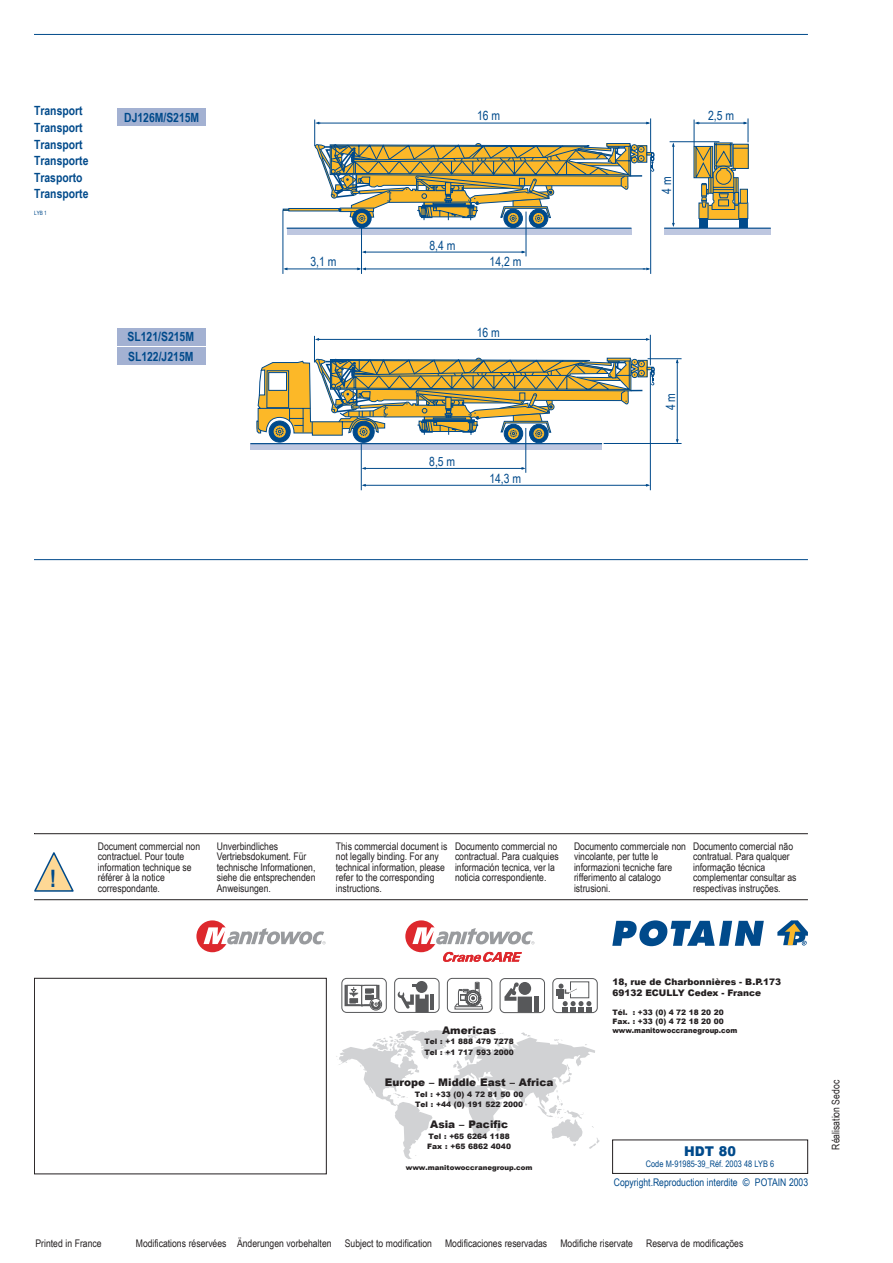
<style>
.page{position:relative;width:893px;height:1263px;background:#fff}
.page>*{position:absolute;margin:0;border:0;box-sizing:border-box;transform-origin:0 0}
.t1{font:700 24px "Arial Narrow";color:#004a8b}
.t2{font:900 13.5px "Arial";color:#004a8b;scale:.95 1}
.t3{font:12.75px "Arial Narrow";color:#004a8b}
.t4{font:700 12.75px/20px "Arial Narrow";color:#004a8b}
.t5{font:700 12.6px/16.5px "Arial Narrow";color:#004a8b}
.t6{font:10.5px/10.5px "Arial Narrow";color:#231f20}
.t7{font:900 10.5px "Arial";color:#231f20}
.t8{font:10.5px "Arial Narrow";color:#004a8b}
.t9{font:900 9px/10.5px "Arial";color:#231f20}
.t10{font:9px "Arial Narrow";color:#004a8b}
.t11{font:900 7.5px/10.5px "Arial";color:#231f20}
.t12{font:900 7.05px "Arial";color:#231f20}
.t13{font:5.85px "Arial Narrow";color:#004a8b}
</style>
<div class="page">
<hr style="left:650px;top:118px;width:1px;height:35px;background:#004a8b">
<hr style="left:365px;top:269px;width:284px;height:1px;background:#004a8b">
<hr style="left:365px;top:252px;width:159px;height:1px;background:#004a8b">
<hr style="left:650px;top:156px;width:1px;height:118px;background:#004a8b">
<hr style="left:670px;top:141px;width:49px;height:1px;background:#004a8b">
<hr style="left:673px;top:144px;width:1px;height:81px;background:#004a8b">
<div style="left:287px;top:228px;width:344px;height:7px;background:#bec7e0"></div>
<hr style="left:287px;top:228px;width:344px;height:1px;background:#004a8b">
<div style="left:664px;top:228px;width:107px;height:7px;background:#bec7e0"></div>
<hr style="left:664px;top:228px;width:107px;height:1px;background:#004a8b">
<div style="left:288px;top:208px;width:53px;height:3px;border:1px solid #004a8b"></div>
<div style="left:353px;top:209px;width:18px;height:19px;background:#004a8b;border-radius:50%"></div>
<div style="left:352px;top:209px;width:20px;height:19px;border:1px solid #004a8b;border-radius:50%"></div>
<div style="left:357px;top:213px;width:10px;height:11px;border:1px solid #fcb828;border-radius:50%"></div>
<div style="left:529px;top:209px;width:19px;height:19px;background:#004a8b;border-radius:50%"></div>
<div style="left:529px;top:209px;width:19px;height:19px;border:1px solid #004a8b;border-radius:50%"></div>
<div style="left:533px;top:213px;width:11px;height:11px;border:1px solid #fcb828;border-radius:50%"></div>
<div style="left:504px;top:209px;width:18px;height:19px;background:#004a8b;border-radius:50%"></div>
<div style="left:503px;top:209px;width:20px;height:19px;border:1px solid #004a8b;border-radius:50%"></div>
<div style="left:508px;top:213px;width:10px;height:11px;border:1px solid #fcb828;border-radius:50%"></div>
<svg style="left:314px;top:120px;width:341px;height:102px"></svg>
<svg style="left:694px;top:118px;width:55px;height:110px"></svg>
<hr style="left:361px;top:228px;width:1px;height:46px;background:#004a8b">
<svg style="left:357px;top:268px;width:9px;height:2px"></svg>
<hr style="left:287px;top:269px;width:73px;height:1px;background:#004a8b">
<hr style="left:283px;top:210px;width:1px;height:64px;background:#004a8b">
<hr style="left:526px;top:212px;width:1px;height:44px;background:#004a8b">
<div style="left:250px;top:444px;width:352px;height:6px;background:#bec7e0"></div>
<hr style="left:250px;top:443px;width:352px;height:1px;background:#004a8b">
<div style="left:530px;top:424px;width:18px;height:19px;background:#004a8b;border-radius:50%"></div>
<div style="left:529px;top:424px;width:19px;height:19px;border:1px solid #004a8b;border-radius:50%"></div>
<div style="left:534px;top:428px;width:10px;height:11px;border:1px solid #fcb828;border-radius:50%"></div>
<div style="left:269px;top:421px;width:21px;height:21px;background:#004a8b;border-radius:50%"></div>
<div style="left:269px;top:421px;width:22px;height:21px;border:1px solid #004a8b;border-radius:50%"></div>
<div style="left:274px;top:426px;width:12px;height:12px;border:1px solid #fcb828;border-radius:50%"></div>
<div style="left:504px;top:424px;width:19px;height:19px;background:#004a8b;border-radius:50%"></div>
<div style="left:504px;top:424px;width:19px;height:19px;border:1px solid #004a8b;border-radius:50%"></div>
<div style="left:508px;top:428px;width:11px;height:11px;border:1px solid #fcb828;border-radius:50%"></div>
<div style="left:353px;top:421px;width:21px;height:21px;background:#004a8b;border-radius:50%"></div>
<div style="left:353px;top:421px;width:22px;height:22px;border:1px solid #004a8b;border-radius:50%"></div>
<div style="left:358px;top:426px;width:12px;height:12px;border:1px solid #fcb828;border-radius:50%"></div>
<svg style="left:256px;top:336px;width:399px;height:101px"></svg>
<hr style="left:318px;top:339px;width:330px;height:1px;background:#004a8b">
<hr style="left:650px;top:335px;width:1px;height:30px;background:#004a8b">
<hr style="left:365px;top:485px;width:283px;height:1px;background:#004a8b">
<hr style="left:365px;top:468px;width:159px;height:1px;background:#004a8b">
<hr style="left:650px;top:372px;width:1px;height:118px;background:#004a8b">
<hr style="left:648px;top:358px;width:34px;height:1px;background:#004a8b">
<hr style="left:677px;top:360px;width:1px;height:82px;background:#004a8b">
<hr style="left:361px;top:444px;width:1px;height:46px;background:#004a8b">
<hr style="left:525px;top:428px;width:1px;height:45px;background:#004a8b">
<hr style="left:604px;top:443px;width:78px;height:1px;background:#004a8b">
<div style="left:117px;top:348px;width:88px;height:17px;background:#a3b1d2"></div>
<div style="left:117px;top:109px;width:88px;height:17px;background:#a3b1d2"></div>
<div style="left:117px;top:328px;width:88px;height:17px;background:#a3b1d2"></div>
<svg style="left:34px;top:852px;width:40px;height:40px"></svg>
<hr style="left:34px;top:899px;width:774px;height:1px;background:#231f20">
<hr style="left:34px;top:833px;width:774px;height:1px;background:#231f20">
<div style="left:34px;top:978px;width:293px;height:196px;border:1px solid #231f20"></div>
<svg style="left:336px;top:1030px;width:264px;height:129px"></svg>
<svg style="left:612px;top:920px;width:152px;height:26px"></svg>
<svg style="left:777px;top:920px;width:31px;height:25px"></svg>
<svg style="left:405px;top:920px;width:129px;height:42px"></svg>
<svg style="left:341px;top:978px;width:257px;height:35px"></svg>
<svg style="left:196px;top:920px;width:130px;height:32px"></svg>
<div style="left:612px;top:1140px;width:196px;height:34px;border:1px solid #231f20"></div>
<hr style="left:34px;top:34px;width:774px;height:1px;background:#004a8b">
<hr style="left:34px;top:559px;width:774px;height:1px;background:#004a8b">
<p class="t5" style="left:34px;top:102px;width:56px">Transport<br>Transport<br>Transport<br>Transporte<br>Trasporto<br>Transporte</p>
<p class="t13" style="left:34px;top:208px;width:14px">LYB 1</p>
<p class="t4" style="left:124px;top:107px;width:77px">DJ126M/S215M</p>
<p class="t4" style="left:128px;top:325px;width:68px">SL121/S215M<br>SL122/J215M</p>
<p class="t3" style="left:310px;top:252px;width:27px">3,1 m</p>
<p class="t3" style="left:429px;top:236px;width:27px">8,4 m</p>
<p class="t3" style="left:477px;top:107px;width:25px">16 m</p>
<p class="t3" style="left:708px;top:107px;width:27px">2,5 m</p>
<p class="t3" style="left:490px;top:252px;width:33px">14,2 m</p>
<p class="t3" style="left:657px;top:194px;width:19px;rotate:-90deg">4 m</p>
<p class="t3" style="left:477px;top:323px;width:25px">16 m</p>
<p class="t3" style="left:429px;top:452px;width:27px">8,5 m</p>
<p class="t3" style="left:489px;top:469px;width:33px">14,3 m</p>
<p class="t3" style="left:661px;top:410px;width:19px;rotate:-90deg">4 m</p>
<p class="t1" style="left:50px;top:860px;width:8px">!</p>
<p class="t6" style="left:98px;top:840px;width:104px">Document commercial non contractuel. Pour toute information technique se référer à la notice correspondante.</p>
<p class="t6" style="left:217px;top:840px;width:100px">Unverbindliches<br>Vertriebsdokument. Für technische Informationen, siehe die entsprechenden<br>Anweisungen.</p>
<p class="t6" style="left:336px;top:840px;width:113px">This commercial document is not legally binding. For any technical information, please refer to the corresponding instructions.</p>
<p class="t6" style="left:455px;top:840px;width:105px">Documento commercial no contractual. Para cualquies información tecnica, ver la noticia correspondiente.</p>
<p class="t6" style="left:574px;top:840px;width:113px">Documento commerciale non vincolante, per tutte le informazioni tecniche fare rifferimento al catalogo istrusioni.</p>
<p class="t6" style="left:693px;top:840px;width:105px">Documento comercial não contratual. Para qualquer informação técnica complementar consultar as respectivas instruções.</p>
<p class="t7" style="left:442px;top:1022px;width:56px">Americas</p>
<p class="t11" style="left:424px;top:1036px;width:91px">Tel : +1 888 479 7278<br>Tel : +1 717 593 2000</p>
<p class="t7" style="left:385px;top:1075px;width:170px">Europe – Middle East – Africa</p>
<p class="t11" style="left:415px;top:1088px;width:110px">Tel : +33 (0) 4 72 81 50 00<br>Tel : +44 (0) 191 522 2000</p>
<p class="t7" style="left:430px;top:1117px;width:79px">Asia – Pacific</p>
<p class="t11" style="left:427px;top:1130px;width:85px">Tel : +65 6264 1188<br>Fax : +65 6862 4040</p>
<p class="t12" style="left:406px;top:1162px;width:128px">www.manitowoccranegroup.com</p>
<p class="t9" style="left:612px;top:977px;width:170px">18, rue de Charbonnières - B.P.173<br>69132 ECULLY Cedex - France</p>
<p class="t11" style="left:612px;top:1008px;width:126px;line-height:9px">Tél. : +33 (0) 4 72 18 20 20<br>Fax. : +33 (0) 4 72 18 20 00 www.manitowoccranegroup.com</p>
<p class="t2" style="left:684px;top:1141px;width:56px">HDT 80</p>
<p class="t10" style="left:646px;top:1157px;width:130px">Code M-91985-39_Réf. 2003 48 LYB 6</p>
<p class="t8" style="left:614px;top:1175px;width:196px">Copyright.Reproduction interdite © POTAIN 2003</p>
<p class="t6" style="left:36px;top:1237px;width:68px">Printed in France</p>
<p class="t6" style="left:136px;top:1237px;width:197px">Modifications réservées Änderungen vorbehalten</p>
<p class="t6" style="left:345px;top:1237px;width:89px">Subject to modification</p>
<p class="t6" style="left:445px;top:1237px;width:104px">Modificaciones reservadas</p>
<p class="t6" style="left:560px;top:1237px;width:74px">Modifiche riservate</p>
<p class="t6" style="left:646px;top:1237px;width:99px">Reserva de modificações</p>
<p class="t6" style="left:830px;top:1149px;width:71px;rotate:-90deg">Réalisation Sedoc</p>
</div>
